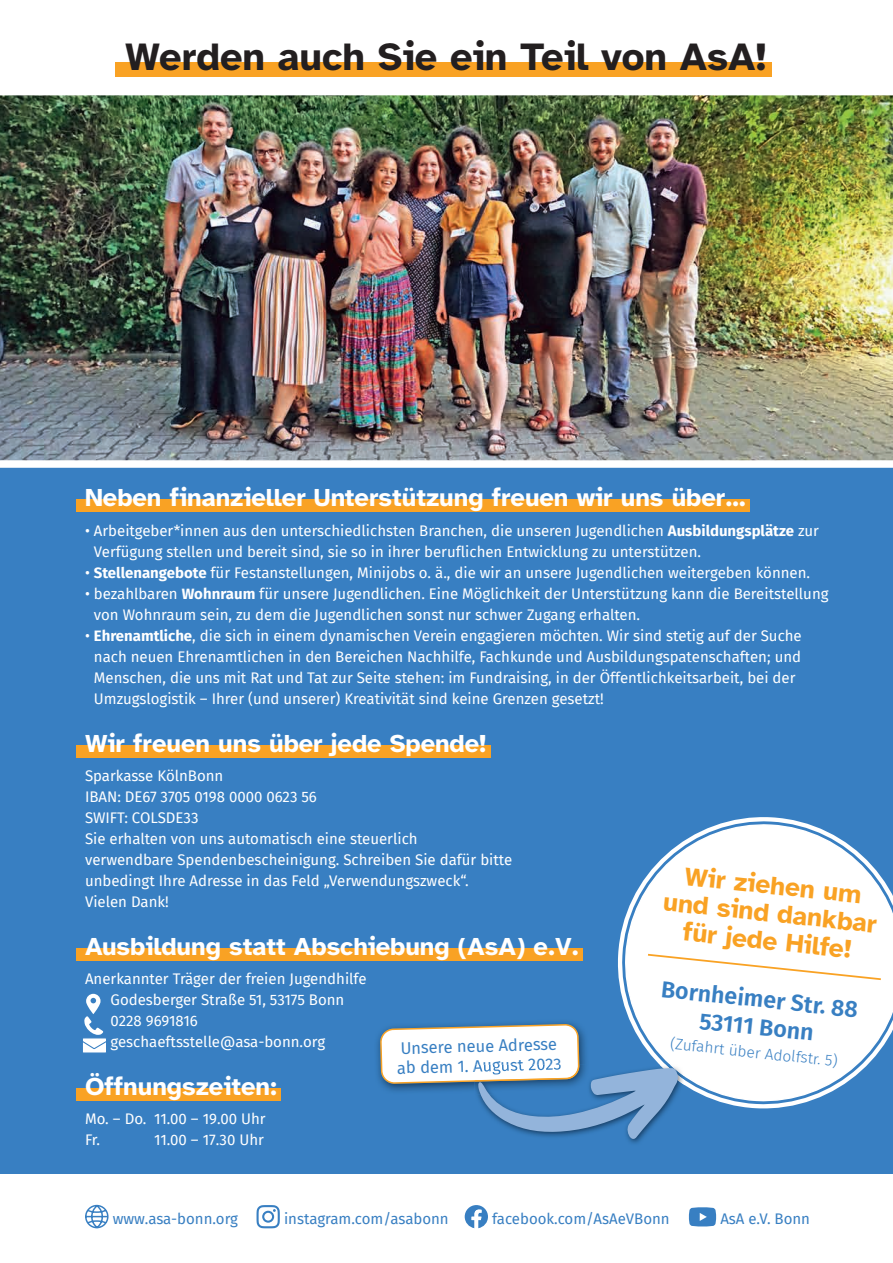
<style>
.page{position:relative;width:893px;height:1263px;background:#fff}
.page>*{position:absolute;margin:0;border:0;box-sizing:border-box;transform-origin:0 0}
.t1{font:700 39.6px "Atkinson Hyperlegible";color:#231f20}
.t2{font:700 26.25px/27.9px "Atkinson Hyperlegible";color:#f9a224;text-align:center}
.t3{font:700 25.5px "Atkinson Hyperlegible";color:#fff}
.t4{font:600 23.25px/27.9px "Fira Sans";color:#387fc2;text-align:center}
.t5{font:16.5px "Fira Sans";color:#387fc2}
.t6{font:300 15.45px "Fira Sans";color:#387fc2}
.t7{font:15px/21px "Fira Sans";color:#fff}
.t8{font:15px "Fira Sans";color:#387fc2}
.s1{font-weight:700}
</style>
<div class="page">
<div style="left:0;top:109px;width:893px;height:1065px;background:#387fc2"></div>
<img style="left:0;top:95px;width:893px;height:373px">
<svg style="left:85px;top:1205px;width:24px;height:23px"></svg>
<svg style="left:257px;top:1205px;width:23px;height:23px"></svg>
<svg style="left:465px;top:1205px;width:23px;height:23px"></svg>
<svg style="left:689px;top:1207px;width:27px;height:19px"></svg>
<div style="left:77px;top:500px;width:673px;height:12px;background:#f9a224"></div>
<div style="left:77px;top:745px;width:414px;height:12px;background:#f9a224"></div>
<div style="left:77px;top:948px;width:506px;height:12px;background:#f9a224"></div>
<div style="left:77px;top:1088px;width:204px;height:12px;background:#f9a224"></div>
<svg style="left:83px;top:994px;width:23px;height:59px"></svg>
<div style="left:115px;top:62px;width:657px;height:15px;background:#f9a224"></div>
<svg style="left:618px;top:817px;width:177px;height:292px"></svg>
<svg style="left:621px;top:820px;width:272px;height:285px;fill:#fff"></svg>
<svg style="left:648px;top:954px;width:233px;height:26px;background:#fef8ef"></svg>
<svg style="left:380px;top:1024px;width:305px;height:115px"></svg>
<h1 class="t1" style="left:125px;top:34px;width:643px">Werden auch Sie ein Teil von AsA!</h1>
<h3 class="t3" style="left:85px;top:483px;width:662px">Neben finanzieller Unterstützung freuen wir uns über…</h3>
<p class="t7" style="left:94px;top:520px;width:727px;text-indent:-9px">• Arbeitgeber*innen aus den unterschiedlichsten Branchen, die unseren Jugendlichen <span class="s1">Ausbildungsplätze</span> zur<br>Verfügung stellen und bereit sind, sie so in ihrer beruflichen Entwicklung zu unterstützen.</p>
<p class="t7" style="left:85px;top:562px;width:727px">• <span class="s1">Stellenangebote</span> für Festanstellungen, Minijobs o. ä., die wir an unsere Jugendlichen weitergeben können.</p>
<p class="t7" style="left:94px;top:583px;width:736px;text-indent:-9px">• bezahlbaren <span class="s1">Wohnraum</span> für unsere Jugendlichen. Eine Möglichkeit der Unterstützung kann die Bereitstellung von Wohnraum sein, zu dem die Jugendlichen sonst nur schwer Zugang erhalten.</p>
<p class="t7" style="left:94px;top:625px;width:709px;text-indent:-9px">• <span class="s1">Ehrenamtliche</span>, die sich in einem dynamischen Verein engagieren möchten. Wir sind stetig auf der Suche nach neuen Ehrenamtlichen in den Bereichen Nachhilfe, Fachkunde und Ausbildungspatenschaften; und Menschen, die uns mit Rat und Tat zur Seite stehen: im Fundraising, in der Öffentlichkeitsarbeit, bei der Umzugslogistik – Ihrer (und unserer) Kreativität sind keine Grenzen gesetzt!</p>
<h3 class="t3" style="left:85px;top:728px;width:403px">Wir freuen uns über jede Spende!</h3>
<p class="t7" style="left:85px;top:765px;width:429px">Sparkasse KölnBonn<br>IBAN: DE67 3705 0198 0000 0623 56<br>SWIFT: COLSDE33<br>Sie erhalten von uns automatisch eine steuerlich<br>verwendbare Spendenbescheinigung. Schreiben Sie dafür bitte unbedingt Ihre Adresse in das Feld „Verwendungszweck“.<br>Vielen Dank!</p>
<h3 class="t3" style="left:85px;top:931px;width:495px">Ausbildung statt Abschiebung (AsA) e.V.</h3>
<p class="t7" style="left:111px;top:968px;width:258px;text-indent:-26px">Anerkannter Träger der freien Jugendhilfe<br>Godesberger Straße 51, 53175 Bonn<br>0228 9691816 geschaeftsstelle@asa-bonn.org</p>
<h3 class="t3" style="left:85px;top:1071px;width:194px">Öffnungszeiten:</h3>
<p class="t7" style="left:85px;top:1108px;width:182px">Mo. – Do. 11.00 – 19.00 Uhr<br>Fr.</p>
<h2 class="t2" style="left:668px;top:860px;width:216px;rotate:6deg">Wir ziehen um und sind dankbar für jede Hilfe!</h2>
<h3 class="t4" style="left:663px;top:973px;width:199px;rotate:6deg">Bornheimer Str. 88<br>53111 Bonn</h3>
<p class="t5" style="left:400px;top:1035px;width:158px;rotate:-1deg">Unsere neue Adresse</p>
<p class="t6" style="left:671px;top:1032px;width:170px;rotate:6deg">(Zufahrt über Adolfstr. 5)</p>
<p class="t5" style="left:397px;top:1055px;width:166px;rotate:-1deg">ab dem 1. August 2023</p>
<p class="t7" style="left:154px;top:1129px;width:111px">11.00 – 17.30 Uhr</p>
<p class="t8" style="left:113px;top:1207px;width:127px">www.asa-bonn.org</p>
<p class="t8" style="left:284px;top:1207px;width:166px">instagram.com/asabonn</p>
<p class="t8" style="left:492px;top:1207px;width:179px">facebook.com/AsAeVBonn</p>
<p class="t8" style="left:720px;top:1207px;width:91px">AsA e.V. Bonn</p>
</div>
